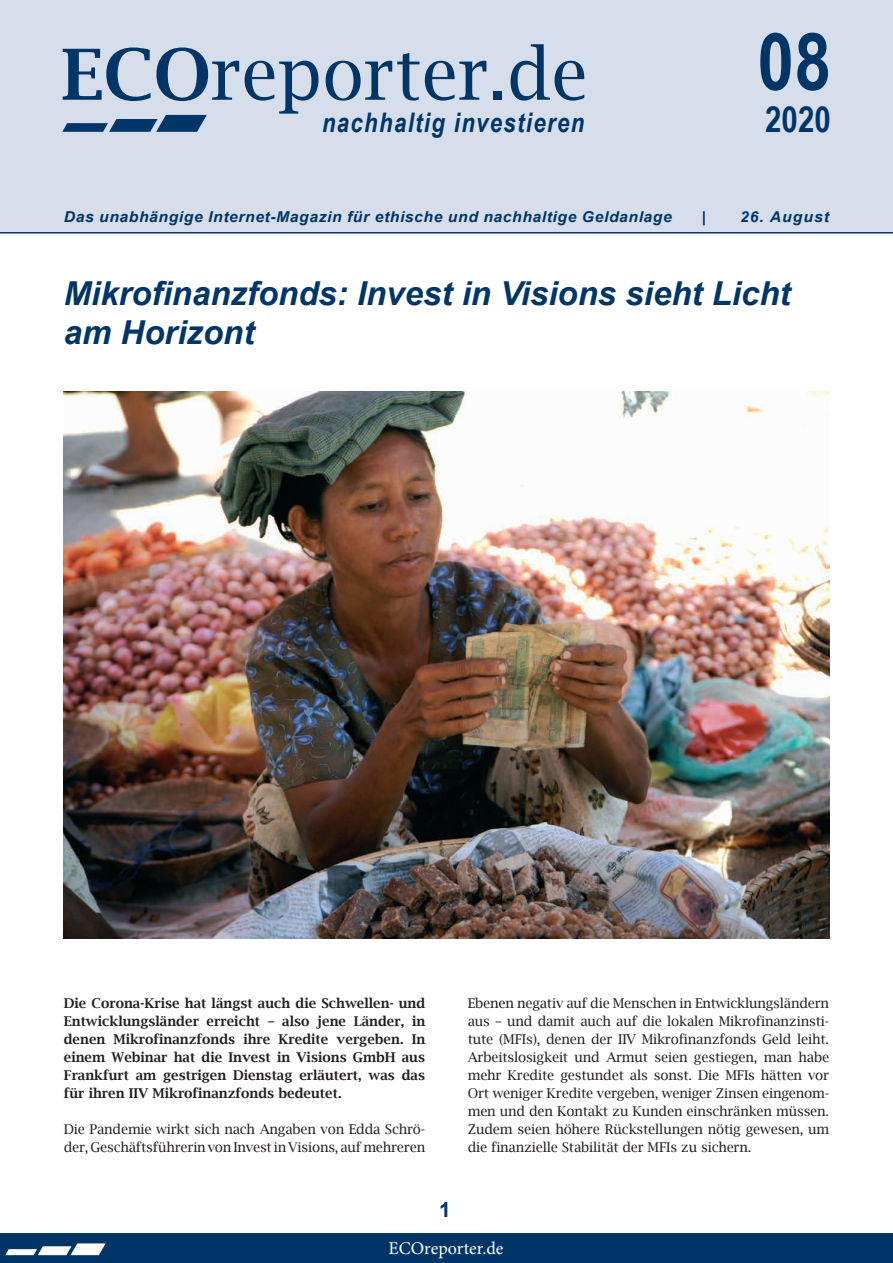
<style>
.page{position:relative;width:893px;height:1263px;background:#fff}
.page>*{position:absolute;margin:0;border:0;box-sizing:border-box;transform-origin:0 0}
.t1{font:700 79.5px "Arial Narrow";color:#003667}
.t2{font:72px "Lucida Bright";color:#003667;scale:.96 1}
.t3{font:700 36px "Arial Narrow";color:#003667}
.t4{font:italic 700 33px/39.6px "Arial";color:#003667}
.t5{font:italic 700 27px "Arial Narrow";letter-spacing:.05em;color:#003667}
.t6{font:700 21px "Arial";color:#003667}
.t7{font:18px "Minion Pro";color:#fff}
.t8{font:italic 700 15px "Arial";letter-spacing:.035em;color:#003667;scale:1.05 1}
.t9{font:italic 700 15px "Arial";letter-spacing:.065em;color:#003667;scale:1.05 1}
.t10{font:13.5px/18px "Lucida Bright";letter-spacing:-.015em;color:#231f20}
.t11{font:600 13.5px/18px "Lucida Bright";color:#231f20;text-align:justify}
.s1{font-weight:600;font-size:70.5px}
</style>
<div class="page">
<div style="left:0;top:1233px;width:893px;height:30px;background:#003667"></div>
<svg style="left:5px;top:1243px;width:101px;height:12px"></svg>
<div style="left:0;top:0;width:893px;height:233px;background:#d7deeb"></div>
<svg style="left:62px;top:115px;width:145px;height:17px"></svg>
<hr style="left:0;top:232px;width:893px;height:1px;background:#003667">
<img style="left:64px;top:391px;width:765px;height:548px">
<h2 class="t2" style="left:61px;top:33px;width:550px"><span class="s1">ECO</span>reporter.de</h2>
<h3 class="t5" style="left:322px;top:102px;width:264px">nachhaltig investieren</h3>
<p class="t8" style="left:64px;top:207px;width:581px">Das unabhängige Internet-Magazin für ethische und nachhaltige Geldanlage</p>
<p class="t8" style="left:702px;top:207px;width:6px">|</p>
<h1 class="t1" style="left:758px;top:2px;width:75px">08</h1>
<h3 class="t3" style="left:765px;top:92px;width:67px">2020</h3>
<p class="t9" style="left:740px;top:207px;width:86px">26. August</p>
<h3 class="t4" style="left:64px;top:274px;width:728px">Mikrofinanzfonds: Invest in Visions sieht Licht am Horizont</h3>
<p class="t11" style="left:64px;top:994px;width:363px">Die Corona-Krise hat längst auch die Schwellen- und Entwicklungsländer erreicht – also jene Länder, in denen Mikrofinanzfonds ihre Kredite vergeben. In einem Webinar hat die Invest in Visions GmbH aus Frankfurt am gestrigen Dienstag erläutert, was das für ihren IIV Mikrofinanzfonds bedeutet.</p>
<p class="t10" style="left:64px;top:1120px;width:363px">Die Pandemie wirkt sich nach Angaben von Edda Schrö&shy;der, Geschäftsführerin von Invest in Visions, auf mehreren</p>
<p class="t10" style="left:468px;top:994px;width:363px;text-align:justify">Ebenen negativ auf die Menschen in Entwicklungsländern aus – und damit auch auf die lokalen Mikrofinanzinsti&shy;tute (MFIs), denen der IIV Mikrofinanzfonds Geld leiht.<br>Arbeitslosigkeit und Armut seien gestiegen, man habe mehr Kredite gestundet als sonst. Die MFIs hätten vor Ort weniger Kredite vergeben, weniger Zinsen eingenom&shy;men und den Kontakt zu Kunden einschränken müssen.<br>Zudem seien höhere Rückstellungen nötig gewesen, um die finanzielle Stabilität der MFIs zu sichern.</p>
<h3 class="t6" style="left:439px;top:1195px;width:13px">1</h3>
<h3 class="t7" style="left:388px;top:1237px;width:117px">ECOreporter.de</h3>
</div>
